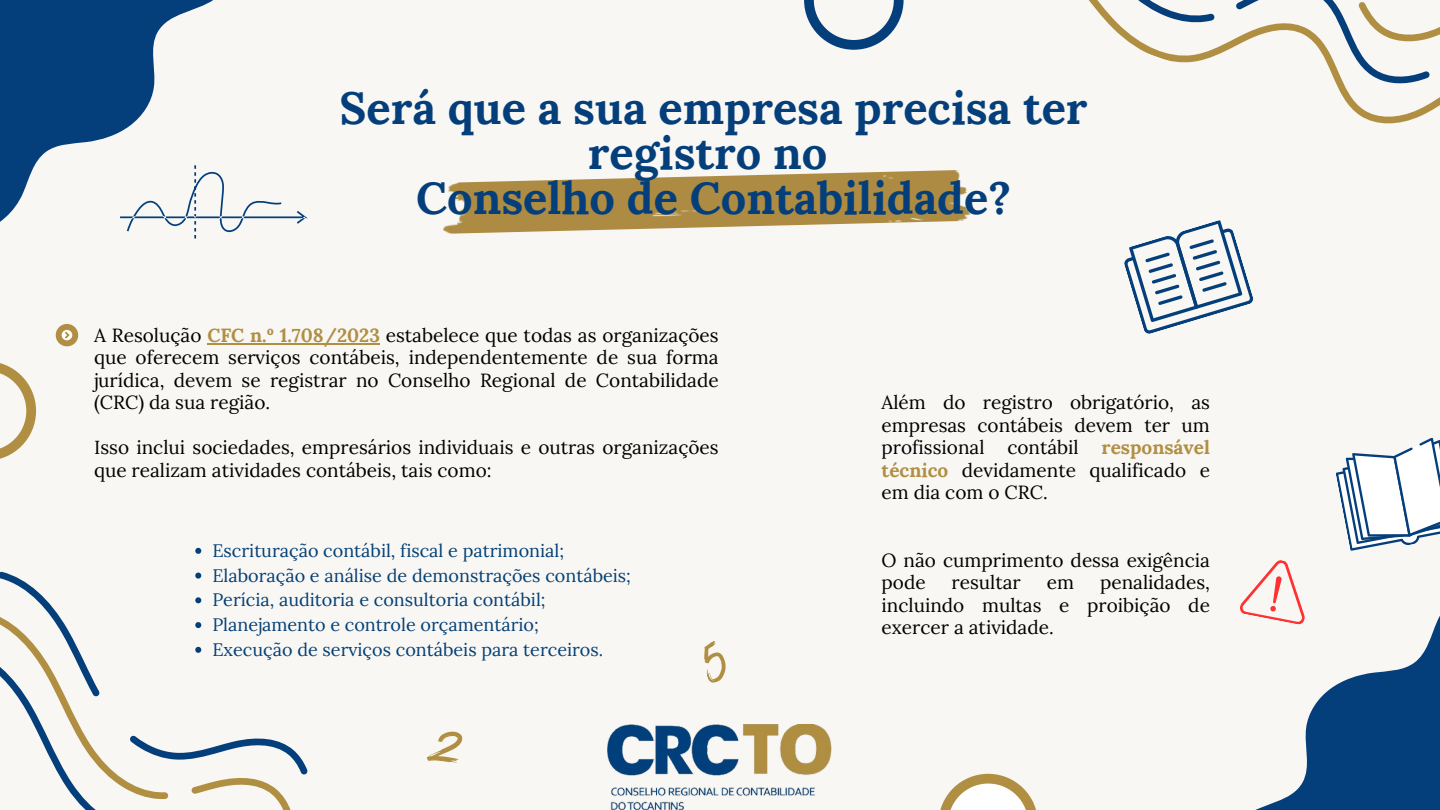
<style>
.page{position:relative;width:1440px;height:810px;background:#f8f7f4}
.page>*{position:absolute;margin:0;border:0;box-sizing:border-box;transform-origin:0 0}
.t1{font:700 45.1px/45px "Lora";color:#043f7b;text-align:center}
.t2{font:19px/22.5px "Lora";color:#000;text-align:justify}
.t3{font:18px "Lora";color:#044076}
.s1{font-weight:700;color:#b08f42}
</style>
<div class="page">
<svg style="left:56px;top:324px;width:22px;height:22px"></svg>
<svg style="left:1124px;top:220px;width:129px;height:114px"></svg>
<svg style="left:1336px;top:438px;width:104px;height:113px"></svg>
<svg style="left:0;top:0;width:213px;height:239px;fill:#043f7b"></svg>
<svg style="left:1255px;top:616px;width:185px;height:194px;fill:#043f7b"></svg>
<svg style="left:804px;top:0;width:100px;height:50px"></svg>
<svg style="left:1088px;top:0;width:352px;height:124px"></svg>
<svg style="left:940px;top:774px;width:96px;height:36px"></svg>
<svg style="left:0;top:363px;width:36px;height:96px"></svg>
<img style="left:608px;top:725px;width:224px;height:85px">
<img style="left:443px;top:170px;width:527px;height:64px">
<svg style="left:704px;top:641px;width:22px;height:42px"></svg>
<svg style="left:120px;top:165px;width:188px;height:73px"></svg>
<svg style="left:1240px;top:560px;width:75px;height:65px"></svg>
<hr style="left:207px;top:343px;width:173px;height:2px;background:#b08f42">
<svg style="left:195px;top:548px;width:6px;height:6px"></svg>
<svg style="left:0;top:571px;width:463px;height:239px"></svg>
<h1 class="t1" style="left:340px;top:85px;width:750px">Será que a sua empresa precisa ter registro no<br>Conselho de Contabilidade?</h1>
<p class="t2" style="left:94px;top:324px;width:626px">A Resolução <span class="s1">CFC n.º 1.708/2023</span> estabelece que todas as organizações que oferecem serviços contábeis, independentemente de sua forma jurídica, devem se registrar no Conselho Regional de Contabilidade (CRC) da sua região.</p>
<p class="t2" style="left:94px;top:436px;width:626px">Isso inclui sociedades, empresários individuais e outras organizações que realizam atividades contábeis, tais como:</p>
<p class="t3" style="left:212px;top:539px;width:353px">Escrituração contábil, fiscal e patrimonial;</p>
<p class="t3" style="left:212px;top:563px;width:420px">Elaboração e análise de demonstrações contábeis;</p>
<p class="t3" style="left:212px;top:588px;width:335px">Perícia, auditoria e consultoria contábil;</p>
<p class="t3" style="left:212px;top:613px;width:328px">Planejamento e controle orçamentário;</p>
<p class="t3" style="left:212px;top:638px;width:392px">Execução de serviços contábeis para terceiros.</p>
<p class="t2" style="left:882px;top:391px;width:330px">Além do registro obrigatório, as empresas contábeis devem ter um profissional contábil <span class="s1">responsável técnico</span> devidamente qualificado e em dia com o CRC.</p>
<p class="t2" style="left:882px;top:549px;width:330px">O não cumprimento dessa exigência pode</p>
<p class="t2" style="left:882px;top:571px;width:330px;text-indent:219px">penalidades, incluindo multas e proibição de exercer a atividade.</p>
<p class="t2" style="left:952px;top:571px;width:71px">resultar</p>
<p class="t2" style="left:1047px;top:571px;width:29px">em</p>
</div>
